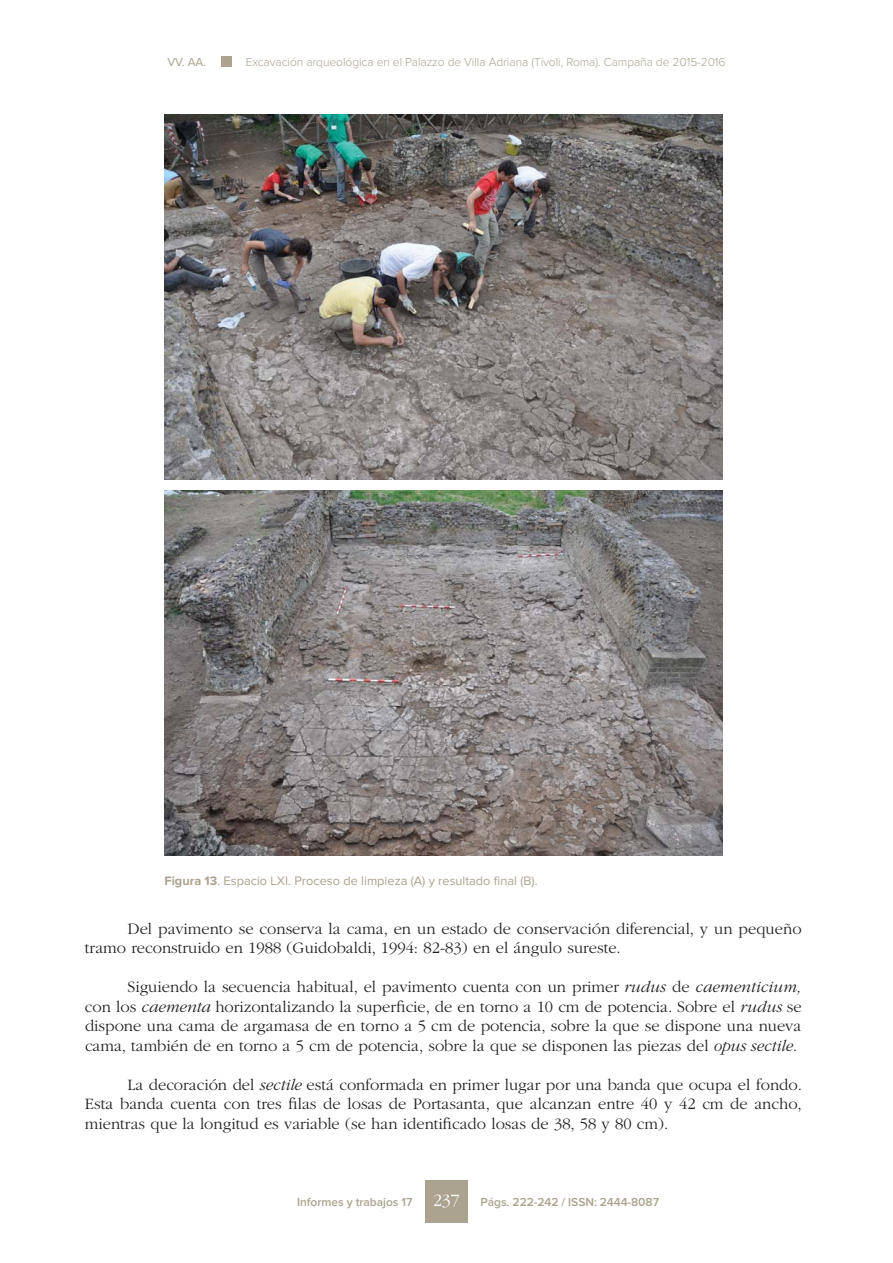
<style>
.page{position:relative;width:893px;height:1263px;background:#fff}
.page>*{position:absolute;margin:0;border:0;box-sizing:border-box;transform-origin:0 0}
.t1{font:300 18px "ITC Garamond Std";color:#fff}
.t2{font:300 16.5px/19.5px "ITC Garamond Std";color:#231f20;text-align:justify}
.t3{font:12.75px "Proxima Nova";color:#aba38f}
.t4{font:300 12px "Proxima Nova";letter-spacing:-.005em;color:#aba38f}
.t5{font:600 12px "Proxima Nova";letter-spacing:-.005em;color:#aba38f}
.t6{font:12px "Proxima Nova";color:#aba38f}
.s1{font-weight:700}
.s2{font-style:italic}
</style>
<div class="page">
<div style="left:221px;top:57px;width:10px;height:10px;background:#aba38f"></div>
<div style="left:425px;top:1180px;width:43px;height:42px;background:#aba38f"></div>
<img style="left:164px;top:115px;width:558px;height:364px">
<img style="left:164px;top:491px;width:558px;height:365px">
<p class="t6" style="left:167px;top:58px;width:40px">VV. AA.</p>
<p class="t4" style="left:246px;top:58px;width:481px">Excavación arqueológica en el Palazzo de Villa Adriana (Tívoli, Roma). Campaña de 2015-2016</p>
<p class="t3" style="left:164px;top:877px;width:375px"><span class="s1">Figura 13</span>. Espacio LXI. Proceso de limpieza (A) y resultado final (B).</p>
<p class="t2" style="left:85px;top:920px;width:718px;text-indent:43px">Del pavimento se conserva la cama, en un estado de conservación diferencial, y un pequeño tramo reconstruido en 1988 (Guidobaldi, 1994: 82-83) en el ángulo sureste.</p>
<p class="t2" style="left:85px;top:978px;width:718px;text-indent:43px">Siguiendo la secuencia habitual, el pavimento cuenta con un primer <span class="s2">rudus</span> de <span class="s2">caementicium, </span>con los <span class="s2">caementa</span> horizontalizando la superficie, de en torno a 10 cm de potencia. Sobre el <span class="s2">rudus</span> se dispone una cama de argamasa de en torno a 5 cm de potencia, sobre la que se dispone una nueva cama, también de en torno a 5 cm de potencia, sobre la que se disponen las piezas del <span class="s2">opus sectile.</span></p>
<p class="t2" style="left:85px;top:1076px;width:718px;text-indent:43px">La decoración del <span class="s2">sectile</span> está conformada en primer lugar por una banda que ocupa el fondo.<br>Esta banda cuenta con tres filas de losas de Portasanta, que alcanzan entre 40 y 42 cm de ancho, mientras que la longitud es variable (se han identificado losas de 38, 58 y 80 cm).</p>
<p class="t1" style="left:433px;top:1193px;width:28px">237</p>
<p class="t5" style="left:297px;top:1195px;width:117px">Informes y trabajos 17</p>
<p class="t5" style="left:480px;top:1195px;width:180px">Págs. 222-242 / ISSN: 2444-8087</p>
</div>
